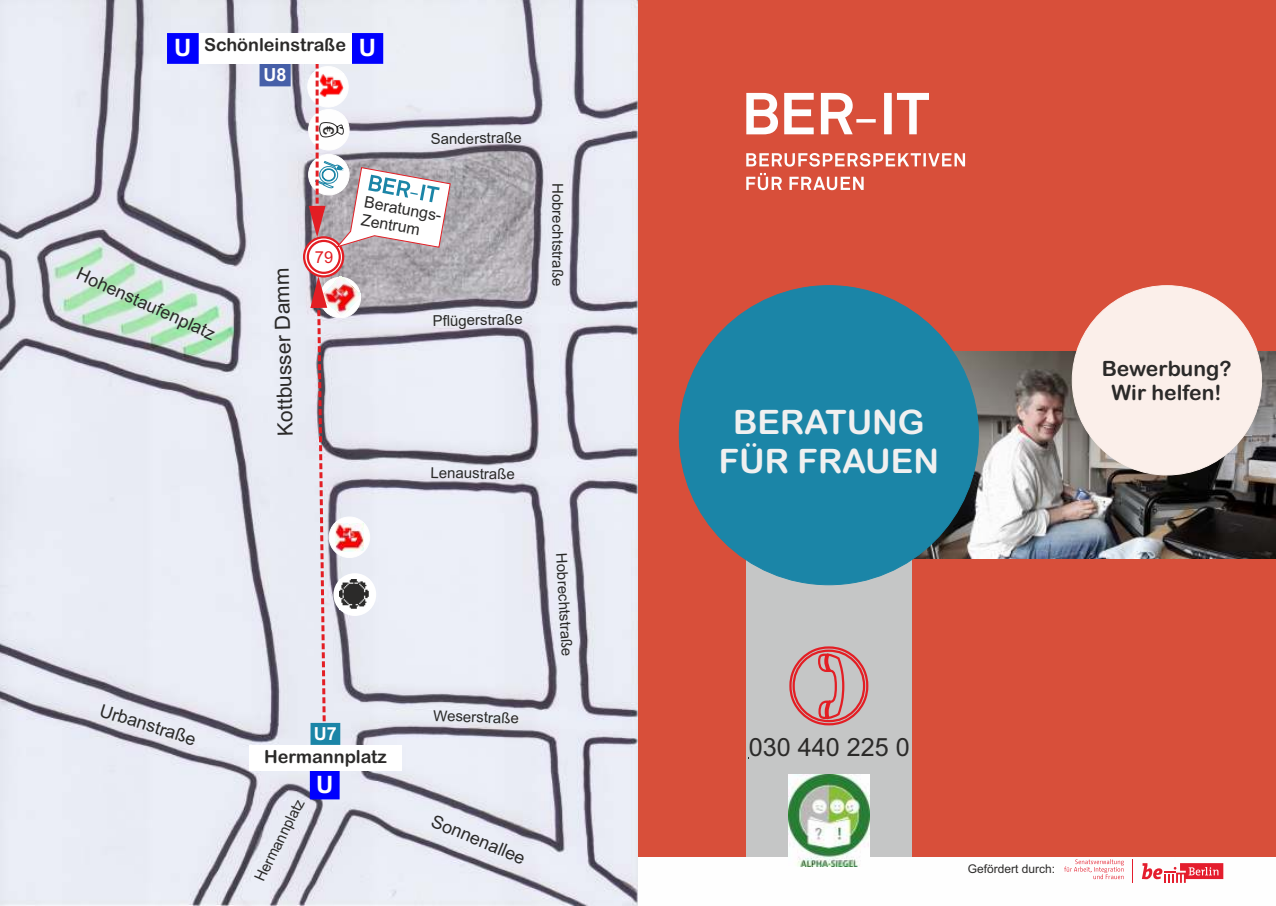
<style>
.page{position:relative;width:1276px;height:906px;background:#fff}
.page>*{position:absolute;margin:0;border:0;box-sizing:border-box;transform-origin:0 0}
.t1{font:33.75px/39px "Arial Rounded MT Bold";color:#f0f0f0;text-align:center}
.t2{font:25.2px "Arial";color:#2b2a29}
.t3{font:700 24px "Arial";color:#fff}
.t4{font:21.15px/24.5px "Arial Rounded MT Bold";color:#2b2a29;text-align:center}
.t5{font:21px "Arial";color:#2b2a29}
.t6{font:18px "Arial";color:#2b2a29}
.t7{font:18px "Arial Rounded MT Bold";color:#2b2a29}
.t8{font:700 18px "Arial";color:#fff}
.t9{font:700 18px "Arial";color:#fefefe}
.t10{font:16.5px "Arial";color:#e31e24}
.t11{font:16.05px/17.9px "Arial";color:#2b2a29}
.t12{font:15px "Arial";color:#2b2a29}
.t13{font:12px "Arial";color:#2b2a29}
</style>
<div class="page">
<img style="left:0;top:0;width:638px;height:906px">
<div style="left:638px;top:0;width:638px;height:857px;background:#d84f3a"></div>
<img style="left:913px;top:352px;width:363px;height:207px">
<div style="left:1072px;top:285px;width:189px;height:190px;background:#fbefea;border:1px solid #fbefea;border-radius:50%"></div>
<div style="left:746px;top:510px;width:165px;height:347px;background:#c5c6c6"></div>
<div style="left:679px;top:285px;width:299px;height:300px;background:#1b85a7;border:1px solid #1b85a7;border-radius:50%"></div>
<svg style="left:1141px;top:863px;width:82px;height:20px"></svg>
<svg style="left:1132px;top:859px;width:1px;height:24px"></svg>
<svg style="left:1064px;top:859px;width:60px;height:20px"></svg>
<svg style="left:746px;top:93px;width:183px;height:41px"></svg>
<svg style="left:746px;top:173px;width:117px;height:17px"></svg>
<svg style="left:746px;top:153px;width:219px;height:14px"></svg>
<svg style="left:303px;top:236px;width:41px;height:41px"></svg>
<div style="left:307px;top:240px;width:34px;height:34px;background:#fff;border:2px solid #e31e24;border-radius:50%"></div>
<svg style="left:789px;top:646px;width:80px;height:80px"></svg>
<div style="left:310px;top:723px;width:30px;height:22px;background:#1b85a7"></div>
<div style="left:310px;top:770px;width:30px;height:29px;background:#0000fe"></div>
<div style="left:320px;top:277px;width:41px;height:41px;background:#fefefe;border:1px solid #fefefe;border-radius:50%"></div>
<img style="left:327px;top:276px;width:34px;height:40px">
<svg style="left:310px;top:276px;width:17px;height:445px;background:#d8bcc5"></svg>
<div style="left:333px;top:573px;width:43px;height:43px;background:#fff;border:2px solid #fff;border-radius:50%"></div>
<div style="left:329px;top:516px;width:41px;height:42px;background:#fefefe;border:1px solid #fefefe;border-radius:50%"></div>
<img style="left:335px;top:523px;width:28px;height:28px">
<img style="left:339px;top:579px;width:31px;height:31px">
<div style="left:167px;top:33px;width:32px;height:31px;background:#0000fe"></div>
<div style="left:351px;top:33px;width:32px;height:31px;background:#0000fe"></div>
<div style="left:249px;top:745px;width:153px;height:25px;background:#fff"></div>
<img style="left:788px;top:774px;width:81px;height:92px">
<div style="left:259px;top:64px;width:32px;height:22px;background:#465fa8"></div>
<div style="left:199px;top:33px;width:152px;height:31px;background:#fff"></div>
<svg style="left:304px;top:39px;width:147px;height:209px"></svg>
<p class="t7" style="left:204px;top:38px;width:143px">Schönleinstraße</p>
<h3 class="t3" style="left:174px;top:38px;width:19px">U</h3>
<h3 class="t3" style="left:359px;top:38px;width:19px">U</h3>
<p class="t6" style="left:80px;top:267px;width:152px;rotate:24deg">Hohenstaufenplatz</p>
<p class="t9" style="left:264px;top:68px;width:25px">U8</p>
<h3 class="t5" style="left:277px;top:436px;width:170px;rotate:-91deg">Kottbusser Damm</h3>
<p class="t10" style="left:315px;top:251px;width:20px">79</p>
<p class="t12" style="left:431px;top:133px;width:92px;rotate:-1deg">Sanderstraße</p>
<p class="t11" style="left:366px;top:194px;width:90px;rotate:10deg">Beratungs-<br>Zentrum</p>
<p class="t12" style="left:432px;top:315px;width:92px;rotate:-1deg">Pfl ügerstraße</p>
<p class="t12" style="left:431px;top:467px;width:86px;rotate:1deg">Lenaustraße</p>
<p class="t12" style="left:563px;top:183px;width:105px;rotate:90deg">Hobrechtstraße</p>
<p class="t6" style="left:103px;top:703px;width:102px;rotate:18deg">Urbanstraße</p>
<p class="t8" style="left:314px;top:727px;width:25px">U7</p>
<h3 class="t3" style="left:316px;top:775px;width:19px">U</h3>
<p class="t7" style="left:264px;top:749px;width:124px">Hermannplatz</p>
<p class="t12" style="left:254px;top:877px;width:91px;rotate:-63deg">Hermannplatz</p>
<p class="t12" style="left:433px;top:709px;width:87px;rotate:2deg">Weserstraße</p>
<p class="t12" style="left:567px;top:553px;width:105px;rotate:87deg">Hobrechtstraße</p>
<p class="t6" style="left:435px;top:813px;width:102px;rotate:23deg">Sonnenallee</p>
<h1 class="t1" style="left:719px;top:405px;width:222px">BERATUNG<br>FÜR FRAUEN</h1>
<h3 class="t4" style="left:1101px;top:358px;width:131px">Bewerbung?<br>Wir helfen!</h3>
<h2 class="t2" style="left:749px;top:737px;width:162px">030 440 225 0</h2>
<p class="t13" style="left:968px;top:863px;width:89px">Gefördert durch:</p>
</div>
